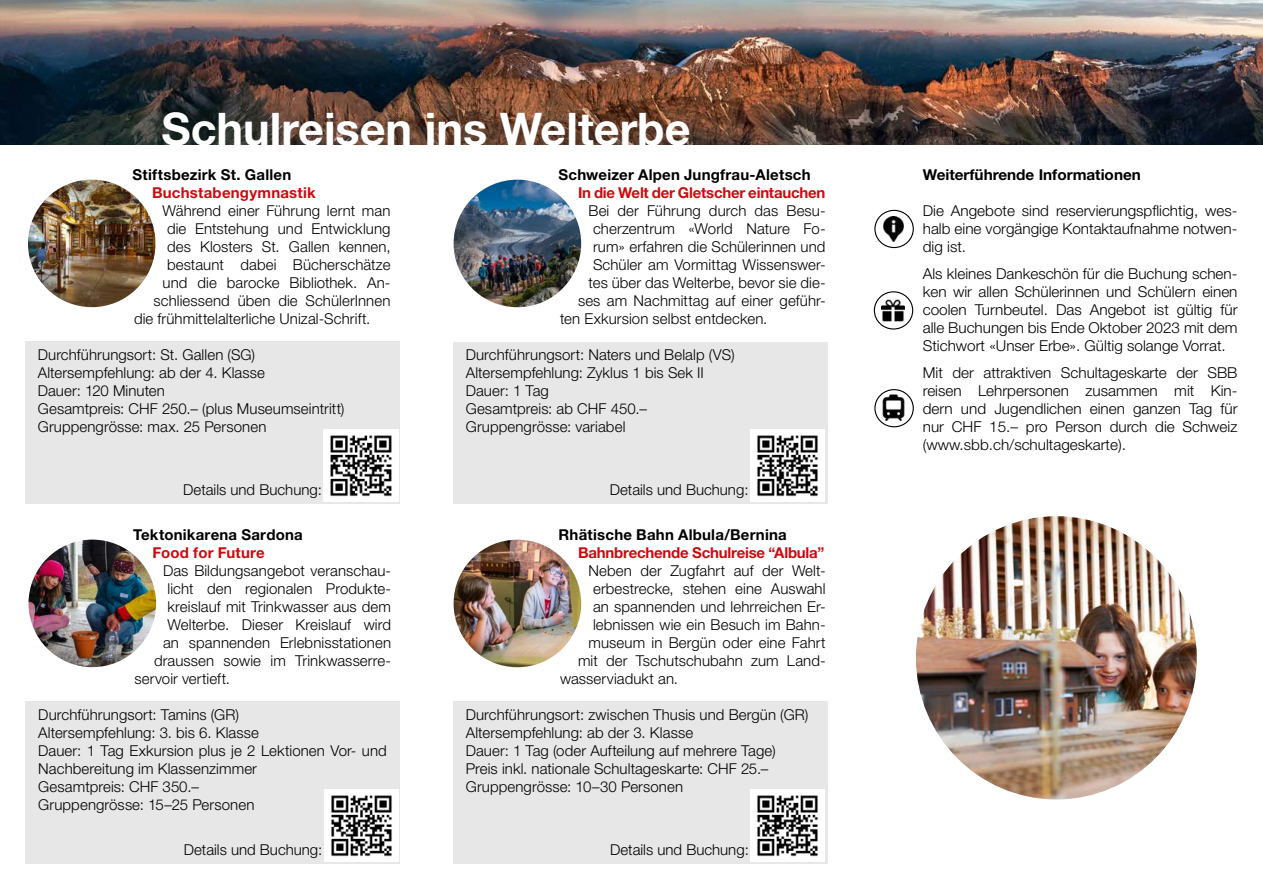
<style>
.page{position:relative;width:1263px;height:893px;background:#fff}
.page>*{position:absolute;margin:0;border:0;box-sizing:border-box;transform-origin:0 0}
.t1{font:700 45px "Helvetica Neue LT Std";color:#fff}
.t2{font:300 15px/18px "Helvetica Neue LT Std";letter-spacing:.005em;color:#000}
.t3{font:700 15px "Helvetica Neue LT Std";letter-spacing:.015em;color:#000}
.t4{font:700 15px "Helvetica Neue LT Std";letter-spacing:-.015em;color:#c90c0f}
.t5{font:700 15px "Helvetica Neue LT Std";letter-spacing:.015em;color:#c90c0f}
.t6{font:700 15px "Helvetica Neue LT Std";letter-spacing:.01em;color:#c90c0f}
</style>
<div class="page">
<div style="left:25px;top:342px;width:374px;height:162px;background:#e7e7e7"></div>
<img style="left:0;top:0;width:1263px;height:145px">
<img style="left:28px;top:180px;width:128px;height:127px;border-radius:64px">
<div style="left:453px;top:342px;width:374px;height:162px;background:#e7e7e7"></div>
<img style="left:454px;top:180px;width:127px;height:127px;border-radius:64px">
<svg style="left:874px;top:292px;width:39px;height:37px"></svg>
<img style="left:882px;top:299px;width:22px;height:23px">
<div style="left:874px;top:291px;width:39px;height:39px;border:1px solid #000;border-radius:50%"></div>
<svg style="left:875px;top:390px;width:38px;height:37px"></svg>
<img style="left:877px;top:391px;width:32px;height:32px">
<div style="left:874px;top:389px;width:40px;height:38px;border:1px solid #000;border-radius:50%"></div>
<svg style="left:875px;top:210px;width:38px;height:38px"></svg>
<img style="left:881px;top:216px;width:25px;height:26px">
<div style="left:874px;top:210px;width:40px;height:38px;border:1px solid #000;border-radius:50%"></div>
<img style="left:324px;top:429px;width:74px;height:73px">
<img style="left:750px;top:429px;width:75px;height:73px">
<div style="left:26px;top:702px;width:374px;height:162px;background:#e7e7e7"></div>
<img style="left:29px;top:540px;width:127px;height:127px;border-radius:64px">
<img style="left:324px;top:789px;width:75px;height:73px">
<div style="left:453px;top:701px;width:374px;height:163px;background:#e7e7e7"></div>
<img style="left:454px;top:540px;width:127px;height:127px;border-radius:64px">
<img style="left:750px;top:789px;width:75px;height:73px">
<img style="left:916px;top:516px;width:281px;height:283px">
<h1 class="t1" style="left:161px;top:101px;width:531px">Schulreisen ins Welterbe</h1>
<p class="t3" style="left:132px;top:165px;width:160px">Stiftsbezirk St. Gallen</p>
<p class="t5" style="left:152px;top:183px;width:165px">Buchstabengymnastik</p>
<p class="t2" style="left:162px;top:201px;width:230px">Während einer Führung lernt man</p>
<p class="t2" style="left:167px;top:219px;width:225px">die Entstehung und Entwicklung</p>
<p class="t2" style="left:167px;top:237px;width:225px">des Klosters St. Gallen kennen,</p>
<p class="t2" style="left:167px;top:255px;width:225px">bestaunt dabei Bücherschätze</p>
<p class="t2" style="left:162px;top:273px;width:229px">und die barocke Bibliothek. An-</p>
<p class="t2" style="left:153px;top:291px;width:238px">schliessend üben die SchülerInnen</p>
<p class="t2" style="left:134px;top:309px;width:238px">die frühmittelalterliche Unizal-Schrift.</p>
<p class="t2" style="left:466px;top:345px;width:270px">Durchführungsort: Naters und Belalp (VS)<br>Altersempfehlung: Zyklus 1 bis Sek II<br>Dauer: 1 Tag<br>Gesamtpreis: ab CHF 450.–<br>Gruppengrösse: variabel</p>
<p class="t3" style="left:558px;top:165px;width:254px">Schweizer Alpen Jungfrau-Aletsch</p>
<p class="t4" style="left:578px;top:183px;width:249px">In die Welt der Gletscher eintauchen</p>
<p class="t2" style="left:588px;top:201px;width:239px">Bei der Führung durch das Besu-</p>
<p class="t2" style="left:593px;top:219px;width:234px">cherzentrum «World Nature Fo-</p>
<p class="t2" style="left:593px;top:237px;width:234px">rum» erfahren die Schülerinnen und</p>
<p class="t2" style="left:593px;top:255px;width:234px">Schüler am Vormittag Wissenswer-</p>
<p class="t2" style="left:588px;top:273px;width:239px">tes über das Welterbe, bevor sie die-</p>
<p class="t2" style="left:578px;top:291px;width:249px">ses am Nachmittag auf einer geführ-</p>
<p class="t2" style="left:560px;top:309px;width:209px">ten Exkursion selbst entdecken.</p>
<p class="t2" style="left:38px;top:345px;width:308px">Durchführungsort: St. Gallen (SG)<br>Altersempfehlung: ab der 4. Klasse<br>Dauer: 120 Minuten<br>Gesamtpreis: CHF 250.– (plus Museumseintritt)<br>Gruppengrösse: max. 25 Personen</p>
<p class="t2" style="left:183px;top:481px;width:140px">Details und Buchung:</p>
<p class="t2" style="left:610px;top:481px;width:140px">Details und Buchung:</p>
<p class="t3" style="left:133px;top:525px;width:171px">Tektonikarena Sardona</p>
<p class="t6" style="left:153px;top:543px;width:114px">Food for Future</p>
<p class="t2" style="left:163px;top:561px;width:230px">Das Bildungsangebot veranschau-</p>
<p class="t2" style="left:168px;top:579px;width:225px">licht den regionalen Produkte-</p>
<p class="t2" style="left:168px;top:597px;width:225px">kreislauf mit Trinkwasser aus dem</p>
<p class="t2" style="left:168px;top:615px;width:225px">Welterbe. Dieser Kreislauf wird</p>
<p class="t2" style="left:163px;top:633px;width:230px">an spannenden Erlebnisstationen</p>
<p class="t2" style="left:154px;top:651px;width:239px">draussen sowie im Trinkwasserre-</p>
<p class="t2" style="left:135px;top:669px;width:97px">servoir vertieft.</p>
<p class="t2" style="left:38px;top:705px;width:350px">Durchführungsort: Tamins (GR)<br>Altersempfehlung: 3. bis 6. Klasse<br>Dauer: 1 Tag Exkursion plus je 2 Lektionen Vor- und Nachbereitung im Klassenzimmer<br>Gesamtpreis: CHF 350.–<br>Gruppengrösse: 15–25 Personen</p>
<p class="t2" style="left:184px;top:841px;width:140px">Details und Buchung:</p>
<p class="t3" style="left:558px;top:525px;width:230px">Rhätische Bahn Albula/Bernina</p>
<p class="t4" style="left:578px;top:543px;width:248px">Bahnbrechende Schulreise “Albula”</p>
<p class="t2" style="left:588px;top:561px;width:239px">Neben der Zugfahrt auf der Welt-</p>
<p class="t2" style="left:593px;top:579px;width:234px">erbestrecke, stehen eine Auswahl</p>
<p class="t2" style="left:593px;top:597px;width:234px">an spannenden und lehrreichen Er-</p>
<p class="t2" style="left:593px;top:615px;width:234px">lebnissen wie ein Besuch im Bahn-</p>
<p class="t2" style="left:588px;top:633px;width:239px">museum in Bergün oder eine Fahrt</p>
<p class="t2" style="left:578px;top:651px;width:249px">mit der Tschutschubahn zum Land-</p>
<p class="t2" style="left:560px;top:669px;width:120px">wasserviadukt an.</p>
<p class="t2" style="left:466px;top:705px;width:344px">Durchführungsort: zwischen Thusis und Bergün (GR)<br>Altersempfehlung: ab der 3. Klasse<br>Dauer: 1 Tag (oder Aufteilung auf mehrere Tage)<br>Preis inkl. nationale Schultageskarte: CHF 25.– Gruppengrösse: 10–30 Personen</p>
<p class="t2" style="left:610px;top:841px;width:140px">Details und Buchung:</p>
<p class="t3" style="left:923px;top:166px;width:220px">Weiterführende Informationen</p>
<p class="t2" style="left:923px;top:202px;width:316px;text-align:justify">Die Angebote sind reservierungspflichtig, wes&shy;halb eine vorgängige Kontaktaufnahme notwen&shy;dig ist.</p>
<p class="t2" style="left:923px;top:265px;width:316px;text-align:justify">Als kleines Dankeschön für die Buchung schen&shy;ken wir allen Schülerinnen und Schülern einen coolen Turnbeutel. Das Angebot ist gültig für alle Buchungen bis Ende Oktober 2023 mit dem Stichwort «Unser Erbe». Gültig solange Vorrat.</p>
<p class="t2" style="left:923px;top:364px;width:316px;text-align:justify">Mit der attraktiven Schultageskarte der SBB reisen Lehrpersonen zusammen mit Kin&shy;dern und Jugendlichen einen ganzen Tag für nur CHF 15.– pro Person durch die Schweiz (www.sbb.ch/schultageskarte).</p>
</div>
